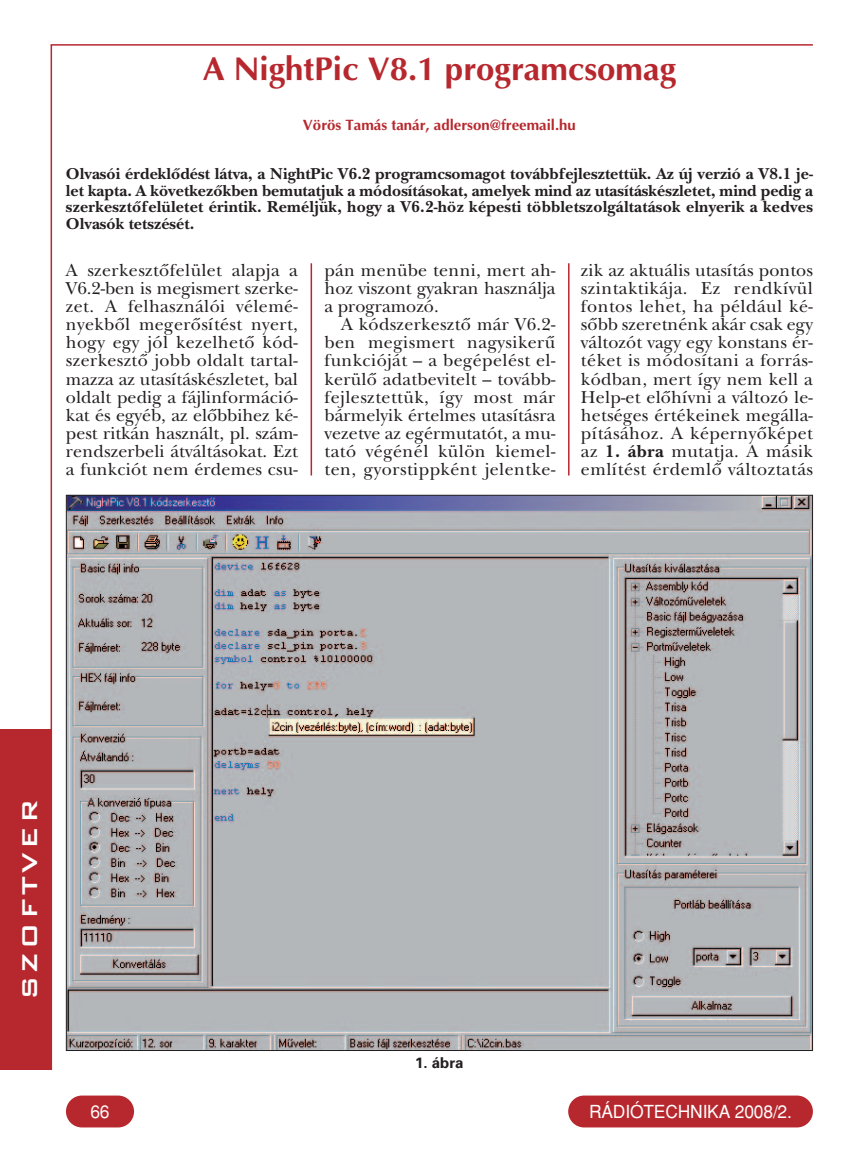
<style>
.page{position:relative;width:864px;height:1153px;background:#fff}
.page>*{position:absolute;margin:0;border:0;box-sizing:border-box;transform-origin:0 0}
.t1{font:33px "Optima H Bold";color:#b7282e}
.t2{font:28.5px "Bank Gothic Md PFL";letter-spacing:.115em;color:#fff;scale:1.05 1}
.t3{font:18px/18.1px "New Baskerville H Roman";letter-spacing:.015em;color:#231f20;text-align:justify}
.t4{font:18px "Helvetica H Regular";letter-spacing:-.01em;color:#fff}
.t5{font:16.5px/16.5px "New Baskerville H Bold";letter-spacing:.01em;color:#231f20;text-align:justify}
.t6{font:15px "Optima H Bold";color:#b7282e}
.t7{font:15px "Univers H Bold";color:#231f20}
.s1{font-family:"New Baskerville H Bold"}
</style>
<div class="page">
<div style="left:66px;top:1095px;width:68px;height:32px;background:#b7282e;border-radius:16px"></div>
<hr style="left:310px;top:263px;width:2px;height:212px;background:#b7282e">
<hr style="left:567px;top:263px;width:2px;height:212px;background:#b7282e">
<hr style="left:51px;top:44px;width:761px;height:2px;background:#b7282e">
<hr style="left:51px;top:45px;width:1px;height:1024px;background:#b7282e">
<div style="left:568px;top:1095px;width:244px;height:32px;background:#b7282e;border-radius:16px"></div>
<div style="left:0;top:729px;width:52px;height:340px;background:#b7282e"></div>
<img style="left:68px;top:497px;width:742px;height:551px">
<h1 class="t1" style="left:202px;top:55px;width:475px">A NightPic V8.1 programcsomag</h1>
<p class="t6" style="left:303px;top:118px;width:274px">Vörös Tamás tanár, adlerson@freemail.hu</p>
<p class="t5" style="left:66px;top:168px;width:748px">Olvasói érdeklődést látva, a NightPic V6.2 programcsomagot továbbfejlesztettük. Az új verzió a V8.1 je&shy;let kapta. A következőkben bemutatjuk a módosításokat, amelyek mind az utasításkészletet, mind pedig a szerkesztőfelületet érintik. Reméljük, hogy a V6.2-höz képesti többletszolgáltatások elnyerik a kedves Olvasók tetszését.</p>
<p class="t3" style="left:66px;top:263px;width:233px">A szerkesztőfelület alapja a V6.2-ben is megismert szerke&shy;zet. A felhasználói vélemé&shy;nyekből megerősítést nyert, hogy egy jól kezelhető kód&shy;szerkesztő jobb oldalt tartal&shy;mazza az utasításkészletet, bal oldalt pedig a fájlinformáció&shy;kat és egyéb, az előbbihez ké&shy;pest ritkán használt, pl. szám&shy;rendszerbeli átváltásokat. Ezt a funkciót nem érdemes csu-</p>
<p class="t3" style="left:324px;top:263px;width:232px">pán menübe tenni, mert ah&shy;hoz viszont gyakran használja a programozó.</p>
<p class="t3" style="left:324px;top:317px;width:232px;text-indent:16px">A kódszerkesztő már V6.2- ben megismert nagysikerű funkcióját – a begépelést el&shy;kerülő adatbevitelt – tovább&shy;fejlesztettük, így most már bármelyik értelmes utasításra vezetve az egérmutatót, a mu&shy;tató végénél külön kiemel&shy;ten, gyorstippként jelentke-</p>
<p class="t3" style="left:580px;top:263px;width:233px">zik az aktuális utasítás pontos szintaktikája. Ez rendkívül fontos lehet, ha például ké&shy;sőbb szeretnénk akár csak egy változót vagy egy konstans ér&shy;téket is módosítani a forrás&shy;kódban, mert így nem kell a Help-et előhívni a változó le&shy;hetséges értékeinek megálla&shy;pításához. A képernyőképet az <span class="s1">1. ábra</span> mutatja. A másik említést érdemlő változtatás</p>
<h2 class="t2" style="left:11px;top:1000px;width:193px;rotate:-90deg">SZOFTVER</h2>
<p class="t7" style="left:415px;top:1057px;width:50px">1. ábra</p>
<p class="t4" style="left:90px;top:1105px;width:21px">66</p>
<p class="t4" style="left:589px;top:1105px;width:204px">RÁDIÓTECHNIKA 2008/2.</p>
</div>
